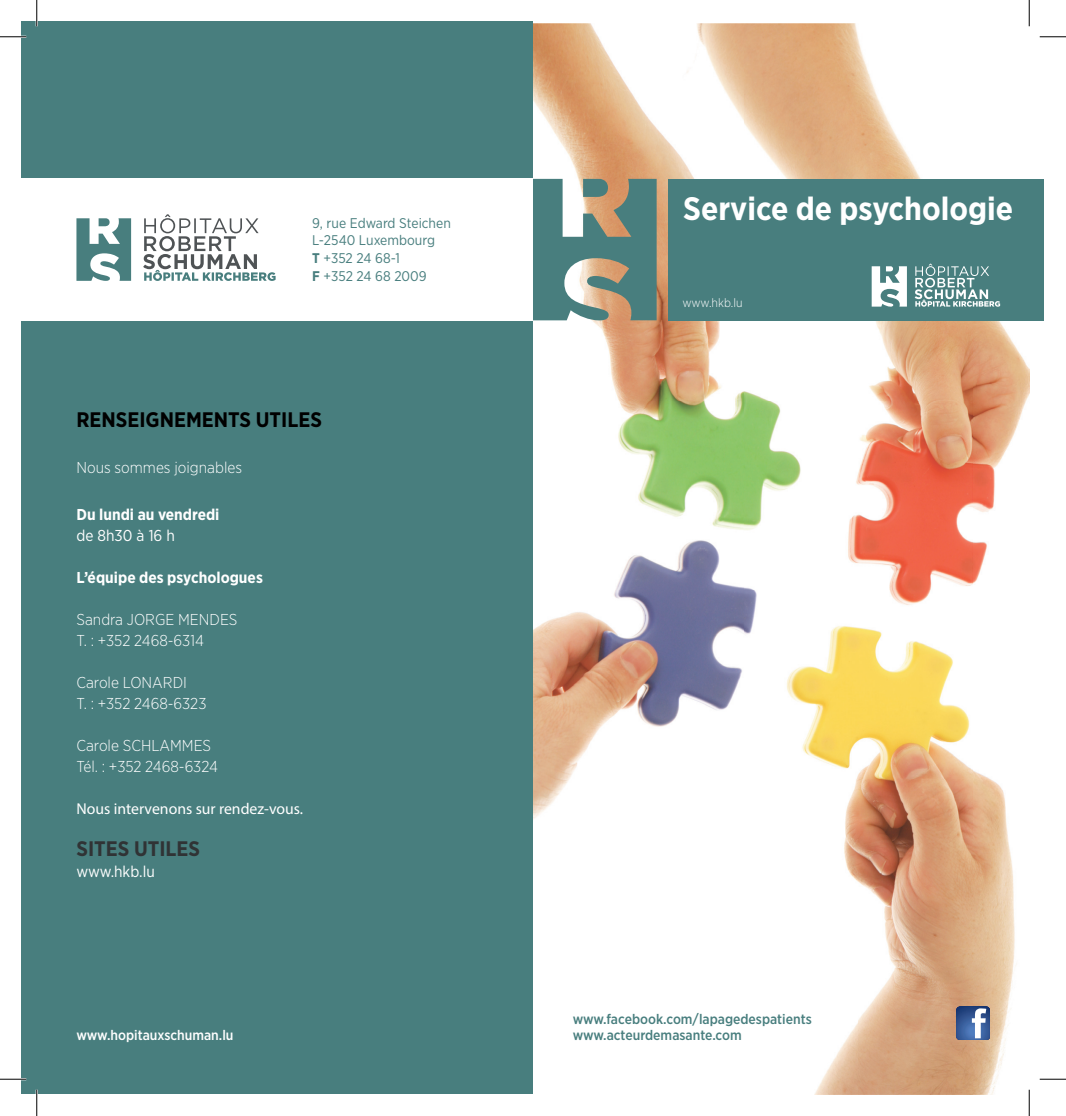
<style>
.page{position:relative;width:1066px;height:1116px;background:#fff}
.page>*{position:absolute;margin:0;border:0;box-sizing:border-box;transform-origin:0 0}
.t1{font:700 32.55px "Gotham Narrow";color:#fff}
.t2{font:700 21px "Gotham Narrow";color:#000}
.t3{font:700 21px "Gotham Narrow";color:#303335}
.t4{font:300 15.75px/21px "Gotham Narrow";color:#fff}
.t5{font:700 15.75px "Gotham Narrow";color:#fff}
.t6{font:15.75px "Myriad Pro";color:#fff}
.t7{font:15.75px "Gotham Narrow";color:#fff}
.t8{font:14px/17.5px "Gotham Narrow";color:#487e7e}
.t9{font:500 14px/15.4px "Gotham Narrow";color:#487e7e}
.t10{font:500 14px "Gotham Narrow";color:#fff}
.t11{font:300 12.25px "Gotham Narrow";color:#fff}
.s1{font-weight:700}
</style>
<div class="page">
<img style="left:533px;top:24px;width:496px;height:1069px">
<div style="left:22px;top:22px;width:511px;height:1071px;background:#487e7e"></div>
<div style="left:22px;top:179px;width:511px;height:142px;background:#fff"></div>
<svg style="left:956px;top:1006px;width:33px;height:33px"></svg>
<svg style="left:533px;top:179px;width:123px;height:141px;background:#7a948b"></svg>
<div style="left:668px;top:179px;width:376px;height:142px;background:#487e7e"></div>
<svg style="left:76px;top:218px;width:55px;height:63px"></svg>
<svg style="left:143px;top:214px;width:133px;height:67px"></svg>
<svg style="left:871px;top:266px;width:36px;height:40px"></svg>
<svg style="left:914px;top:264px;width:86px;height:42px"></svg>
<hr style="left:0;top:36px;width:26px;height:2px;background:#fff">
<hr style="left:0;top:1077px;width:26px;height:3px;background:#fff">
<hr style="left:36px;top:0;width:2px;height:26px;background:#fff">
<hr style="left:36px;top:1089px;width:2px;height:26px;background:#fff">
<hr style="left:1028px;top:0;width:2px;height:26px;background:#fff">
<hr style="left:1028px;top:1089px;width:2px;height:26px;background:#fff">
<svg style="left:0;top:36px;width:26px;height:1px"></svg>
<svg style="left:1039px;top:36px;width:27px;height:1px"></svg>
<svg style="left:0;top:1078px;width:26px;height:1px"></svg>
<svg style="left:1039px;top:1078px;width:27px;height:1px"></svg>
<svg style="left:36px;top:0;width:1px;height:26px"></svg>
<svg style="left:36px;top:1089px;width:1px;height:26px"></svg>
<svg style="left:1029px;top:0;width:1px;height:26px"></svg>
<svg style="left:1029px;top:1089px;width:1px;height:26px"></svg>
<p class="t8" style="left:312px;top:214px;width:140px">9, rue Edward Steichen<br>L-2540 Luxembourg<br><span class="s1">T</span> +352 24 68-1<br><span class="s1">F</span> +352 24 68 2009</p>
<h2 class="t2" style="left:76px;top:406px;width:247px">RENSEIGNEMENTS UTILES</h2>
<p class="t4" style="left:76px;top:456px;width:167px">Nous sommes joignables</p>
<p class="t5" style="left:76px;top:504px;width:145px">Du lundi au vendredi</p>
<p class="t7" style="left:76px;top:525px;width:100px">de 8h30 à 16 h</p>
<p class="t5" style="left:76px;top:567px;width:188px">L’équipe des psychologues</p>
<p class="t4" style="left:76px;top:608px;width:162px">Sandra JORGE MENDES<br>T. : +352 2468-6314</p>
<p class="t4" style="left:76px;top:671px;width:131px">Carole LONARDI<br>T. : +352 2468-6323</p>
<p class="t4" style="left:76px;top:734px;width:143px">Carole SCHLAMMES<br>Tél. : +352 2468-6324</p>
<p class="t6" style="left:76px;top:799px;width:228px">Nous intervenons sur rendez-vous.</p>
<h2 class="t3" style="left:76px;top:835px;width:125px">SITES UTILES</h2>
<p class="t7" style="left:76px;top:861px;width:80px">www.hkb.lu</p>
<p class="t10" style="left:76px;top:1025px;width:159px">www.hopitauxschuman.lu</p>
<h1 class="t1" style="left:683px;top:187px;width:331px">Service de psychologie</h1>
<p class="t11" style="left:682px;top:294px;width:62px">www.hkb.lu</p>
<p class="t9" style="left:572px;top:1011px;width:240px">www.facebook.com/lapagedespatients www.acteurdemasante.com</p>
</div>
